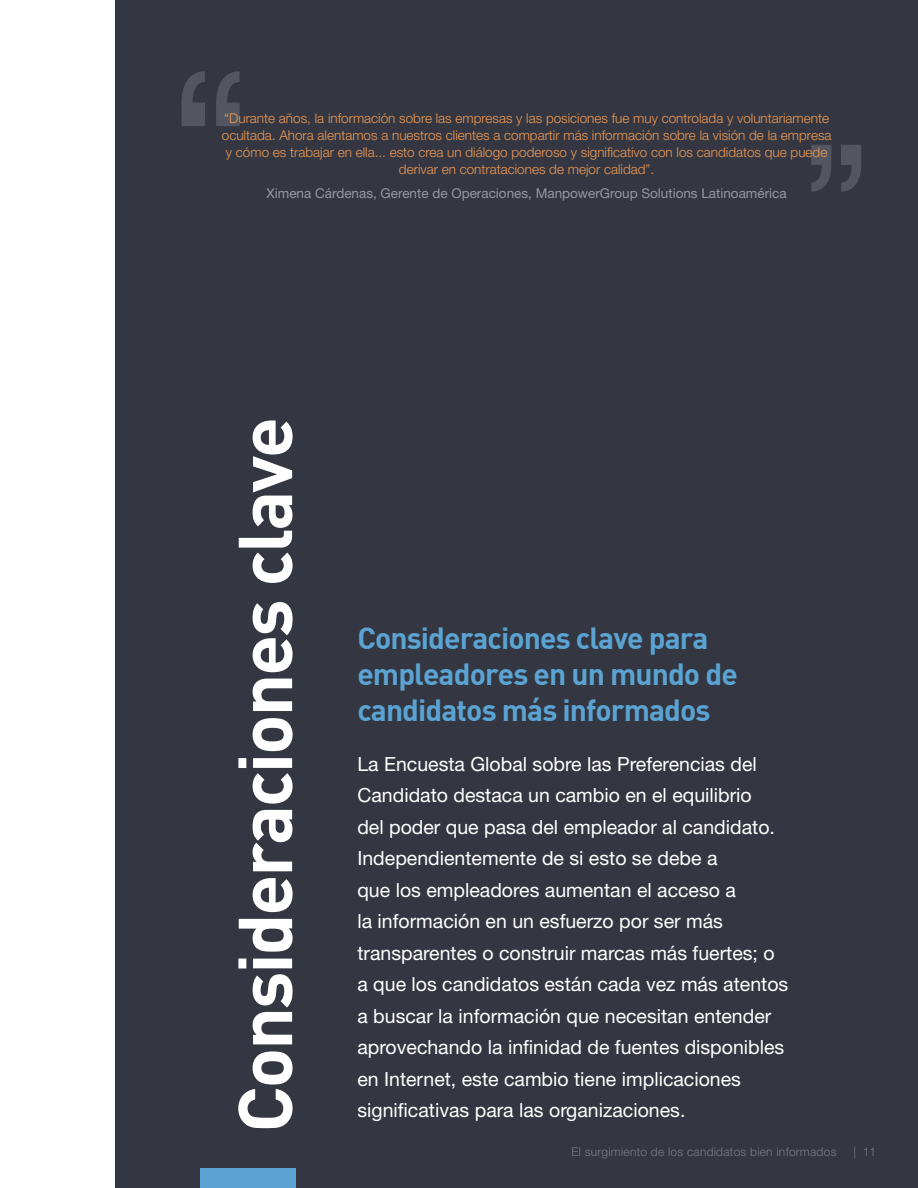
<style>
.page{position:relative;width:918px;height:1188px;background:#fff}
.page>*{position:absolute;margin:0;border:0;box-sizing:border-box;transform-origin:0 0}
.t1{font:75px "DIN Bold";letter-spacing:-.03em;color:#fff}
.t2{font:30px/36px "DIN Bold";letter-spacing:-.03em;color:#5aa3d2}
.t3{font:19.5px/31.5px "Helvetica Neue LT Std";color:#fff}
.t4{font:300 13.5px/17.2px "Helvetica Neue LT Std";color:#ed9854;text-align:center}
.t5{font:13.5px "Helvetica Neue LT Std";color:#94989d}
.t6{font:300 12px "Helvetica Neue LT Std";letter-spacing:.02em;color:#797d82}
</style>
<div class="page">
<div style="left:116px;top:0;width:802px;height:1188px;background:#343741"></div>
<div style="left:200px;top:1169px;width:96px;height:19px;background:#5aa3d2"></div>
<svg style="left:181px;top:71px;width:59px;height:55px"></svg>
<svg style="left:811px;top:145px;width:50px;height:47px"></svg>
<p class="t4" style="left:222px;top:109px;width:611px">“Durante años, la información sobre las empresas y las posiciones fue muy controlada y voluntariamente ocultada. Ahora alentamos a nuestros clientes a compartir más información sobre la visión de la empresa y cómo es trabajar en ella... esto crea un diálogo poderoso y significativo con los candidatos que puede derivar en contrataciones de mejor calidad”.</p>
<p class="t5" style="left:267px;top:186px;width:522px">Ximena Cárdenas, Gerente de Operaciones, ManpowerGroup Solutions Latinoamérica</p>
<h1 class="t1" style="left:216px;top:1133px;width:717px;rotate:-90deg">Consideraciones clave</h1>
<h2 class="t2" style="left:357px;top:619px;width:382px">Consideraciones clave para empleadores en un mundo de candidatos más informados</h2>
<p class="t3" style="left:357px;top:748px;width:432px">La Encuesta Global sobre las Preferencias del Candidato destaca un cambio en el equilibrio<br>del poder que pasa del empleador al candidato.<br>Independientemente de si esto se debe a<br>que los empleadores aumentan el acceso a<br>la información en un esfuerzo por ser más transparentes o construir marcas más fuertes; o a que los candidatos están cada vez más atentos a buscar la información que necesitan entender aprovechando la infinidad de fuentes disponibles en Internet, este cambio tiene implicaciones significativas para las organizaciones.</p>
<p class="t6" style="left:571px;top:1144px;width:267px">El surgimiento de los candidatos bien informados</p>
<p class="t6" style="left:854px;top:1144px;width:24px">| 11</p>
</div>
